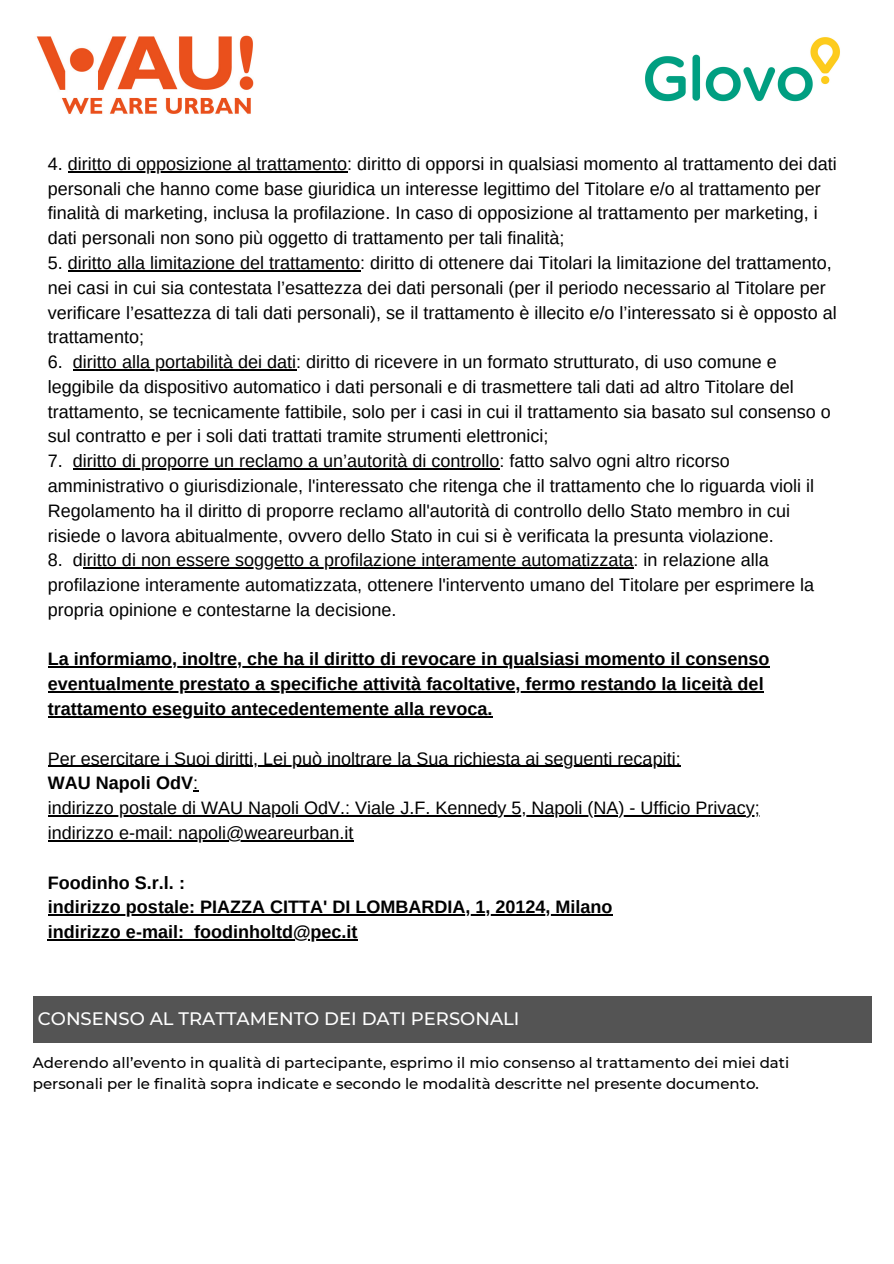
<style>
.page{position:relative;width:894px;height:1264px;background:#fff}
.page>*{position:absolute;margin:0;border:0;box-sizing:border-box;transform-origin:0 0}
.t1{font:18px/24.8px "Arimo";color:#000}
.t2{font:700 18px/24.8px "Arimo";color:#000}
.t3{font:500 18px "Montserrat";color:#fff}
.t4{font:500 15px/21px "Montserrat";color:#000}
.s1{font-weight:400}
</style>
<div class="page">
<img style="left:36px;top:35px;width:218px;height:79px">
<hr style="left:68px;top:171px;width:279px;height:1px;background:#000">
<hr style="left:68px;top:270px;width:292px;height:1px;background:#000">
<hr style="left:73px;top:369px;width:223px;height:1px;background:#000">
<hr style="left:73px;top:468px;width:426px;height:1px;background:#000">
<hr style="left:83px;top:567px;width:550px;height:1px;background:#000">
<hr style="left:48px;top:666px;width:721px;height:1px;background:#000">
<hr style="left:48px;top:691px;width:715px;height:1px;background:#000">
<hr style="left:48px;top:716px;width:444px;height:1px;background:#000">
<hr style="left:48px;top:765px;width:632px;height:1px;background:#000">
<hr style="left:48px;top:815px;width:711px;height:1px;background:#000">
<hr style="left:48px;top:840px;width:305px;height:1px;background:#000">
<hr style="left:48px;top:914px;width:564px;height:1px;background:#000">
<hr style="left:48px;top:939px;width:136px;height:1px;background:#000">
<hr style="left:194px;top:939px;width:163px;height:1px;background:#000">
<div style="left:33px;top:995px;width:837px;height:47px;background:#545454"></div>
<img style="left:645px;top:37px;width:195px;height:65px">
<p class="t1" style="left:48px;top:151px;width:790px">4. diritto di opposizione al trattamento: diritto di opporsi in qualsiasi momento al trattamento dei dati personali che hanno come base giuridica un interesse legittimo del Titolare e/o al trattamento per finalità di marketing, inclusa la profilazione. In caso di opposizione al trattamento per marketing, i dati personali non sono più oggetto di trattamento per tali finalità;</p>
<p class="t1" style="left:48px;top:250px;width:790px">5. diritto alla limitazione del trattamento: diritto di ottenere dai Titolari la limitazione del trattamento, nei casi in cui sia contestata l’esattezza dei dati personali (per il periodo necessario al Titolare per verificare l’esattezza di tali dati personali), se il trattamento è illecito e/o l’interessato si è opposto al trattamento;</p>
<p class="t1" style="left:48px;top:349px;width:784px">6. diritto alla portabilità dei dati: diritto di ricevere in un formato strutturato, di uso comune e leggibile da dispositivo automatico i dati personali e di trasmettere tali dati ad altro Titolare del trattamento, se tecnicamente fattibile, solo per i casi in cui il trattamento sia basato sul consenso o sul contratto e per i soli dati trattati tramite strumenti elettronici;</p>
<p class="t1" style="left:48px;top:448px;width:767px">7. diritto di proporre un reclamo a un’autorità di controllo: fatto salvo ogni altro ricorso amministrativo o giurisdizionale, l'interessato che ritenga che il trattamento che lo riguarda violi il Regolamento ha il diritto di proporre reclamo all'autorità di controllo dello Stato membro in cui risiede o lavora abitualmente, ovvero dello Stato in cui si è verificata la presunta violazione.</p>
<p class="t1" style="left:48px;top:547px;width:767px">8. diritto di non essere soggetto a profilazione interamente automatizzata: in relazione alla profilazione interamente automatizzata, ottenere l'intervento umano del Titolare per esprimere la propria opinione e contestarne la decisione.</p>
<p class="t2" style="left:48px;top:647px;width:723px">La informiamo, inoltre, che ha il diritto di revocare in qualsiasi momento il consenso eventualmente prestato a specifiche attività facoltative, fermo restando la liceità del trattamento eseguito antecedentemente alla revoca.</p>
<p class="t1" style="left:48px;top:746px;width:634px">Per esercitare i Suoi diritti, Lei può inoltrare la Sua richiesta ai seguenti recapiti:</p>
<p class="t2" style="left:48px;top:770px;width:151px">WAU Napoli OdV<span class="s1">:</span></p>
<p class="t1" style="left:48px;top:795px;width:713px">indirizzo postale di WAU Napoli OdV.: Viale J.F. Kennedy 5, Napoli (NA) - Ufficio Privacy;</p>
<p class="t1" style="left:48px;top:820px;width:307px">indirizzo e-mail: napoli@weareurban.it</p>
<p class="t2" style="left:48px;top:869px;width:139px">Foodinho S.r.l. :</p>
<p class="t2" style="left:48px;top:894px;width:566px">indirizzo postale: PIAZZA CITTA' DI LOMBARDIA, 1, 20124, Milano</p>
<p class="t2" style="left:48px;top:919px;width:311px">indirizzo e-mail: foodinholtd@pec.it</p>
<p class="t3" style="left:38px;top:1008px;width:483px">CONSENSO AL TRATTAMENTO DEI DATI PERSONALI</p>
<p class="t4" style="left:33px;top:1051px;width:757px">Aderendo all’evento in qualità di partecipante, esprimo il mio consenso al trattamento dei miei dati personali per le finalità sopra indicate e secondo le modalità descritte nel presente documento.</p>
</div>
